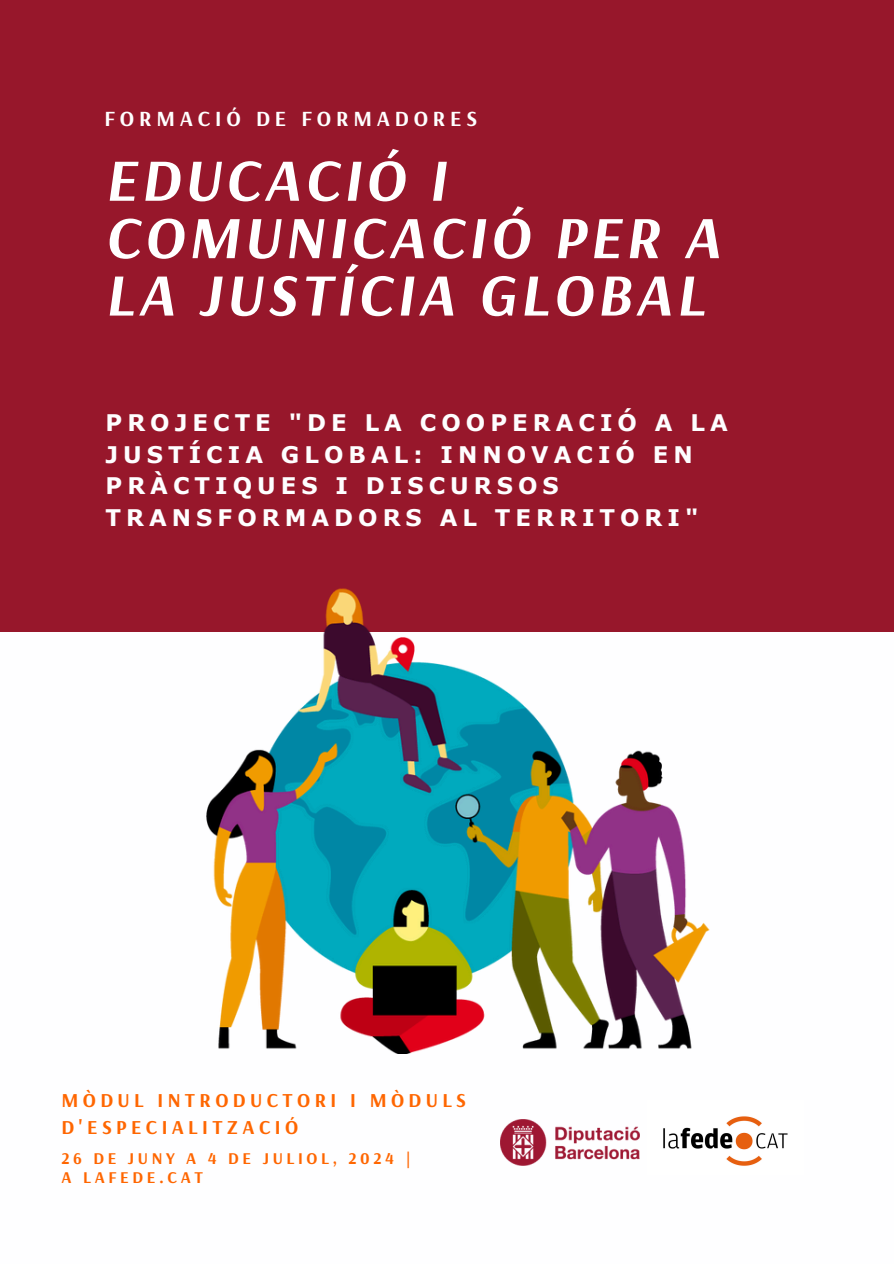
<style>
.page{position:relative;width:894px;height:1264px;background:#fff}
.page>*{position:absolute;margin:0;border:0;box-sizing:border-box;transform-origin:0 0}
.t1{font:italic 700 60px/57.3px "Arsenal";letter-spacing:.07em;color:#fff}
.t2{font:700 22.8px/31.5px "Verdana";letter-spacing:.22em;color:#fefeff}
.t3{font:700 21.75px "Arsenal";letter-spacing:.22em;color:#fff}
.t4{font:700 19.8px/27px "Arsenal";letter-spacing:.22em;color:#f60}
.t5{font:700 16.5px "Arsenal";letter-spacing:.22em;color:#f60}
</style>
<div class="page">
<div style="left:0;top:0;width:893px;height:631px;background:#97172b"></div>
<img style="left:500px;top:1119px;width:139px;height:46px">
<img style="left:194px;top:588px;width:521px;height:465px">
<img style="left:663px;top:1116px;width:125px;height:50px">
<p class="t3" style="left:104px;top:106px;width:374px">FORMACIÓ DE FORMADORES</p>
<h3 class="t1" style="left:105px;top:152px;width:616px">EDUCACIÓ I<br>COMUNICACIÓ PER A<br>LA JUSTÍCIA GLOBAL</h3>
<p class="t2" style="left:106px;top:406px;width:623px">PROJECTE "DE LA COOPERACIÓ A LA<br>JUSTÍCIA GLOBAL: INNOVACIÓ EN<br>PRÀCTIQUES I DISCURSOS<br>TRANSFORMADORS AL TERRITORI"</p>
<p class="t4" style="left:62px;top:1086px;width:406px">MÒDUL INTRODUCTORI I MÒDULS<br>D'ESPECIALITZACIÓ</p>
<p class="t5" style="left:62px;top:1148px;width:351px">26 DE JUNY A 4 DE JULIOL, 2024 |</p>
<p class="t5" style="left:62px;top:1167px;width:143px">A LAFEDE.CAT</p>
</div>
